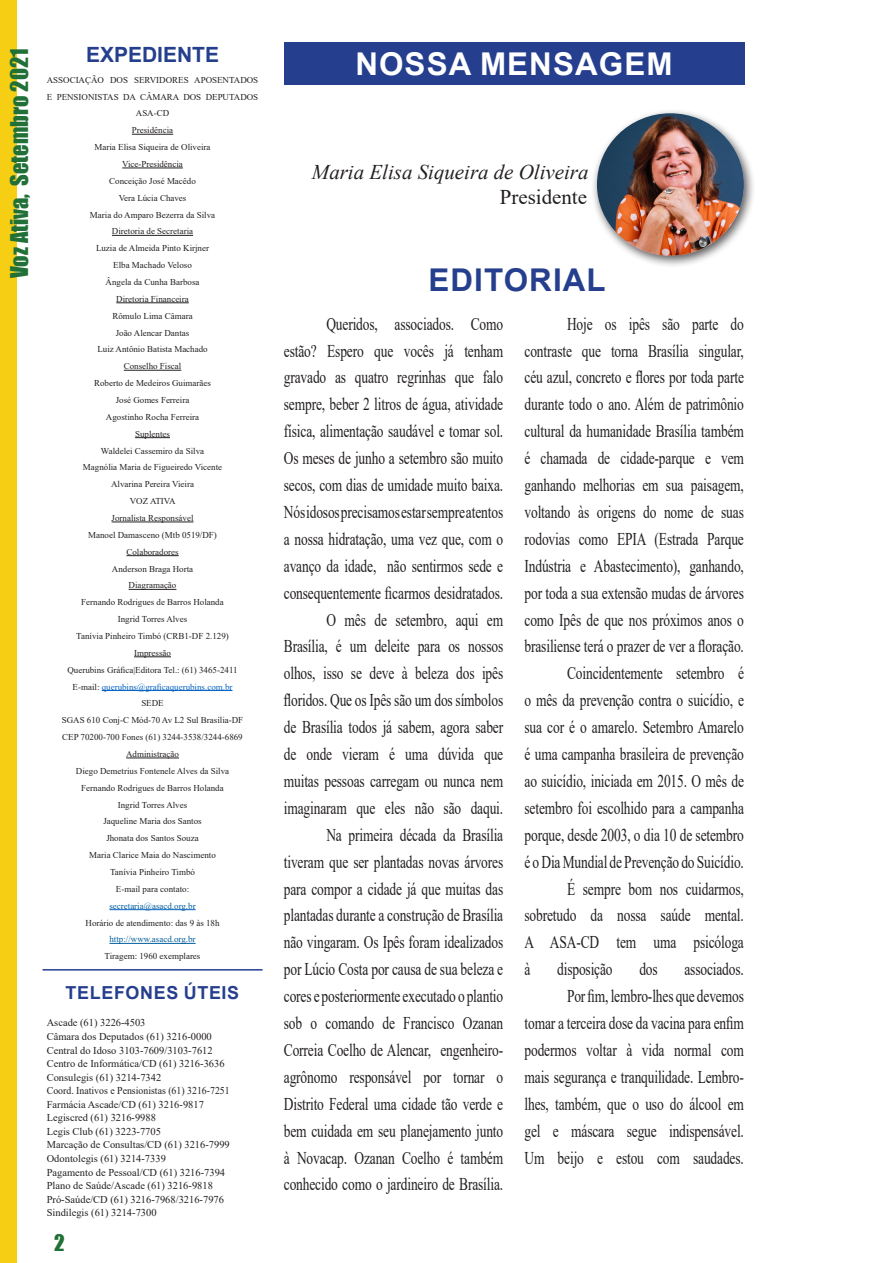
<style>
.page{position:relative;width:893px;height:1263px;background:#fff}
.page>*{position:absolute;margin:0;border:0;box-sizing:border-box;transform-origin:0 0}
.t1{font:700 31.35px "Arial";letter-spacing:.035em;color:#fff}
.t2{font:700 31.35px "Arial";letter-spacing:.035em;color:#253f8e}
.t3{font:22.5px "Impact";color:#207038}
.t4{font:700 21px "Arial";color:#253f8e}
.t5{font:21px "Impact";color:#217038}
.t6{font:italic 20.85px "Times New Roman";color:#231f20}
.t7{font:20.85px "Times New Roman";color:#231f20}
.t8{font:18px/26.8px "Times New Roman";letter-spacing:-.01em;color:#231f20;text-align:justify;scale:.75 1}
.t9{font:700 18px "Arial";letter-spacing:.035em;color:#253f8e}
.t10{font:10.5px/13.5px "Times New Roman";color:#231f20}
.t11{font:10.5px "Times New Roman";color:#231f20;scale:.94 1}
.t12{font:9px/16.8px "Times New Roman";color:#231f20;text-align:center}
.t13{font:9px "Times New Roman";color:#005d9c}
.t14{font:9px "Times New Roman";color:#0563c1}
.s1{color:#231f20}
</style>
<div class="page">
<div style="left:0;top:0;width:17px;height:1263px;background:#f6cf15"></div>
<hr style="left:132px;top:134px;width:41px;height:1px;background:#231f20">
<hr style="left:122px;top:168px;width:61px;height:1px;background:#231f20">
<hr style="left:112px;top:235px;width:81px;height:1px;background:#231f20">
<hr style="left:116px;top:303px;width:73px;height:1px;background:#231f20">
<hr style="left:124px;top:370px;width:57px;height:1px;background:#231f20">
<hr style="left:135px;top:437px;width:35px;height:1px;background:#231f20">
<hr style="left:112px;top:522px;width:82px;height:1px;background:#231f20">
<hr style="left:126px;top:555px;width:53px;height:1px;background:#231f20">
<hr style="left:129px;top:589px;width:47px;height:1px;background:#231f20">
<hr style="left:134px;top:656px;width:37px;height:1px;background:#231f20">
<hr style="left:102px;top:690px;width:130px;height:1px;background:#0563c1">
<hr style="left:126px;top:758px;width:53px;height:1px;background:#231f20">
<hr style="left:109px;top:909px;width:87px;height:1px;background:#0563c1">
<hr style="left:109px;top:943px;width:87px;height:1px;background:#005d9c">
<div style="left:284px;top:43px;width:460px;height:42px;background:#253f8e"></div>
<hr style="left:43px;top:969px;width:220px;height:1px;background:#253f8e">
<div style="left:591px;top:108px;width:165px;height:161px;background:#231f20;opacity:.75"></div>
<img style="left:597px;top:113px;width:147px;height:143px">
<p class="t3" style="left:2px;top:278px;width:231px;rotate:-90deg">Voz Ativa, Setembro 2021</p>
<p class="t4" style="left:86px;top:40px;width:135px">EXPEDIENTE</p>
<p class="t12" style="left:47px;top:71px;width:213px">ASSOCIAÇÃO DOS SERVIDORES APOSENTADOS<br>E PENSIONISTAS DA CÂMARA DOS DEPUTADOS<br>ASA-CD</p>
<p class="t12" style="left:132px;top:122px;width:43px">Presidência</p>
<p class="t12" style="left:95px;top:138px;width:118px">Maria Elisa Siqueira de Oliveira</p>
<p class="t12" style="left:122px;top:155px;width:62px">Vice-Presidência</p>
<p class="t12" style="left:109px;top:172px;width:88px">Conceição José Macêdo</p>
<p class="t12" style="left:90px;top:189px;width:127px">Vera Lúcia Chaves<br>Maria do Amparo Bezerra da Silva</p>
<p class="t12" style="left:112px;top:223px;width:83px">Diretoria de Secretaria</p>
<p class="t12" style="left:96px;top:240px;width:115px">Luzia de Almeida Pinto Kirjner</p>
<p class="t12" style="left:113px;top:256px;width:80px">Elba Machado Veloso</p>
<p class="t12" style="left:106px;top:273px;width:95px">Ângela da Cunha Barbosa</p>
<p class="t12" style="left:116px;top:290px;width:74px">Diretoria Financeira</p>
<p class="t12" style="left:112px;top:307px;width:82px">Rômulo Lima Câmara<br>João Alencar Dantas</p>
<p class="t12" style="left:97px;top:341px;width:112px">Luiz Antônio Batista Machado</p>
<p class="t12" style="left:124px;top:358px;width:59px">Conselho Fiscal</p>
<p class="t12" style="left:94px;top:374px;width:118px">Roberto de Medeiros Guimarães</p>
<p class="t12" style="left:106px;top:391px;width:95px">José Gomes Ferreira<br>Agostinho Rocha Ferreira</p>
<p class="t12" style="left:135px;top:425px;width:36px">Suplentes</p>
<p class="t12" style="left:83px;top:442px;width:141px">Waldelei Cassemiro da Silva<br>Magnólia Maria de Figueiredo Vicente<br>Alvarina Pereira Vieira</p>
<p class="t12" style="left:130px;top:492px;width:47px">VOZ ATIVA</p>
<p class="t12" style="left:112px;top:509px;width:83px">Jornalista Responsável</p>
<p class="t12" style="left:88px;top:526px;width:130px">Manoel Damasceno (Mtb 0519/DF)</p>
<p class="t12" style="left:126px;top:543px;width:54px">Colaboradores</p>
<p class="t12" style="left:112px;top:560px;width:83px">Anderson Braga Horta</p>
<p class="t12" style="left:129px;top:577px;width:49px">Diagramação</p>
<p class="t12" style="left:81px;top:593px;width:144px">Fernando Rodrigues de Barros Holanda</p>
<p class="t12" style="left:118px;top:610px;width:71px">Ingrid Torres Alves</p>
<p class="t12" style="left:76px;top:627px;width:154px">Tanívia Pinheiro Timbó (CRB1-DF 2.129)</p>
<p class="t12" style="left:134px;top:644px;width:38px">Impressão</p>
<p class="t12" style="left:67px;top:661px;width:172px">Querubins Gráfica|Editora Tel.: (61) 3465-2411</p>
<p class="t14" style="left:73px;top:680px;width:161px"><span class="s1">E-mail:</span> querubins@graficaquerubins.com.br</p>
<p class="t12" style="left:141px;top:695px;width:24px">SEDE</p>
<p class="t12" style="left:62px;top:711px;width:183px">SGAS 610 Conj-C Mód-70 Av L2 Sul Brasília-DF</p>
<p class="t12" style="left:62px;top:728px;width:182px">CEP 70200-700 Fones (61) 3244-3538/3244-6869</p>
<p class="t12" style="left:126px;top:745px;width:54px">Administração</p>
<p class="t12" style="left:76px;top:762px;width:155px">Diego Demetrius Fontenele Alves da Silva</p>
<p class="t12" style="left:81px;top:779px;width:144px">Fernando Rodrigues de Barros Holanda</p>
<p class="t12" style="left:118px;top:796px;width:71px">Ingrid Torres Alves</p>
<p class="t12" style="left:103px;top:813px;width:100px">Jaqueline Maria dos Santos</p>
<p class="t12" style="left:106px;top:829px;width:94px">Jhonata dos Santos Souza</p>
<p class="t12" style="left:89px;top:846px;width:128px">Maria Clarice Maia do Nascimento</p>
<p class="t12" style="left:110px;top:863px;width:87px">Tanívia Pinheiro Timbó</p>
<p class="t12" style="left:116px;top:880px;width:75px">E-mail para contato:</p>
<p class="t13" style="left:109px;top:899px;width:88px">secretaria@asacd.org.br</p>
<p class="t12" style="left:86px;top:914px;width:135px">Horário de atendimento: das 9 às 18h</p>
<p class="t13" style="left:109px;top:933px;width:88px">http://www.asacd.org.br</p>
<p class="t12" style="left:105px;top:947px;width:97px">Tiragem: 1960 exemplares</p>
<p class="t9" style="left:66px;top:980px;width:175px">TELEFONES ÚTEIS</p>
<p class="t10" style="left:47px;top:1016px;width:100px">Ascade (61) 3226-4503</p>
<p class="t10" style="left:47px;top:1029px;width:167px">Câmara dos Deputados (61) 3216-0000<br>Central do Idoso 3103-7609/3103-7612</p>
<p class="t10" style="left:47px;top:1056px;width:179px">Centro de Informática/CD (61) 3216-3636</p>
<p class="t10" style="left:47px;top:1070px;width:116px">Consulegis (61) 3214-7342</p>
<p class="t11" style="left:47px;top:1083px;width:196px">Coord. Inativos e Pensionistas (61) 3216-7251</p>
<p class="t10" style="left:47px;top:1097px;width:159px">Farmácia Ascade/CD (61) 3216-9817</p>
<p class="t10" style="left:47px;top:1111px;width:111px">Legiscred (61) 3216-9988</p>
<p class="t10" style="left:47px;top:1124px;width:116px">Legis Club (61) 3223-7705</p>
<p class="t10" style="left:47px;top:1138px;width:185px">Marcação de Consultas/CD (61) 3216-7999</p>
<p class="t10" style="left:47px;top:1151px;width:121px">Odontolegis (61) 3214-7339</p>
<p class="t10" style="left:47px;top:1165px;width:180px">Pagamento de Pessoal/CD (61) 3216-7394</p>
<p class="t10" style="left:47px;top:1178px;width:168px">Plano de Saúde/Ascade (61) 3216-9818</p>
<p class="t10" style="left:47px;top:1192px;width:179px">Pró-Saúde/CD (61) 3216-7968/3216-7976</p>
<p class="t10" style="left:47px;top:1205px;width:111px">Sindilegis (61) 3214-7300</p>
<p class="t5" style="left:54px;top:1226px;width:12px">2</p>
<p class="t1" style="left:355px;top:42px;width:319px">NOSSA MENSAGEM</p>
<p class="t6" style="left:312px;top:158px;width:278px">Maria Elisa Siqueira de Oliveira</p>
<p class="t7" style="left:500px;top:183px;width:89px">Presidente</p>
<p class="t2" style="left:428px;top:258px;width:179px">EDITORIAL</p>
<p class="t8" style="left:284px;top:310px;width:294px;text-indent:43px">Queridos, associados. Como estão? Espero que vocês já tenham gravado as quatro regrinhas que falo sempre, beber 2 litros de água, atividade física, alimentação saudável e tomar sol.<br>Os meses de junho a setembro são muito secos, com dias de umidade muito baixa.<br>Nós idosos precisamos estar sempre atentos a nossa hidratação, uma vez que, com o avanço da idade, não sentirmos sede e consequentemente ficarmos desidratados.</p>
<p class="t8" style="left:284px;top:605px;width:294px;text-indent:43px">O mês de setembro, aqui em Brasília, é um deleite para os nossos olhos, isso se deve à beleza dos ipês floridos. Que os Ipês são um dos símbolos de Brasília todos já sabem, agora saber de onde vieram é uma dúvida que muitas pessoas carregam ou nunca nem imaginaram que eles não são daqui.</p>
<p class="t8" style="left:284px;top:821px;width:294px;text-indent:43px">Na primeira década da Brasília tiveram que ser plantadas novas árvores para compor a cidade já que muitas das plantadas durante a construção de Brasília não vingaram. Os Ipês foram idealizados por Lúcio Costa por causa de sua beleza e cores e posteriormente executado o plantio sob o comando de Francisco Ozanan Correia Coelho de Alencar, engenheiro&shy;agrônomo responsável por tornar o Distrito Federal uma cidade tão verde e bem cuidada em seu planejamento junto à Novacap. Ozanan Coelho é também conhecido como o jardineiro de Brasília.</p>
<p class="t8" style="left:524px;top:310px;width:294px;text-indent:43px">Hoje os ipês são parte do contraste que torna Brasília singular, céu azul, concreto e flores por toda parte durante todo o ano. Além de patrimônio cultural da humanidade Brasília também é chamada de cidade-parque e vem ganhando melhorias em sua paisagem, voltando às origens do nome de suas rodovias como EPIA (Estrada Parque Indústria e Abastecimento), ganhando, por toda a sua extensão mudas de árvores como Ipês de que nos próximos anos o brasiliense terá o prazer de ver a floração.</p>
<p class="t8" style="left:524px;top:659px;width:294px;text-indent:43px">Coincidentemente setembro é o mês da prevenção contra o suicídio, e sua cor é o amarelo. Setembro Amarelo é uma campanha brasileira de prevenção ao suicídio, iniciada em 2015. O mês de setembro foi escolhido para a campanha porque, desde 2003, o dia 10 de setembro é o Dia Mundial de Prevenção do Suicídio.</p>
<p class="t8" style="left:524px;top:874px;width:294px;text-indent:43px">É sempre bom nos cuidarmos, sobretudo da nossa saúde mental.<br>A ASA-CD tem uma psicóloga à</p>
<p class="t8" style="left:557px;top:955px;width:76px">disposição</p>
<p class="t8" style="left:639px;top:955px;width:26px">dos</p>
<p class="t8" style="left:684px;top:955px;width:81px">associados.</p>
<p class="t8" style="left:524px;top:982px;width:294px;text-indent:43px">Por fim, lembro-lhes que devemos tomar a terceira dose da vacina para enfim podermos voltar à vida normal com mais segurança e tranquilidade. Lembro&shy;lhes, também, que o uso do álcool em gel e máscara segue indispensável.<br>Um beijo e estou com saudades.</p>
</div>
